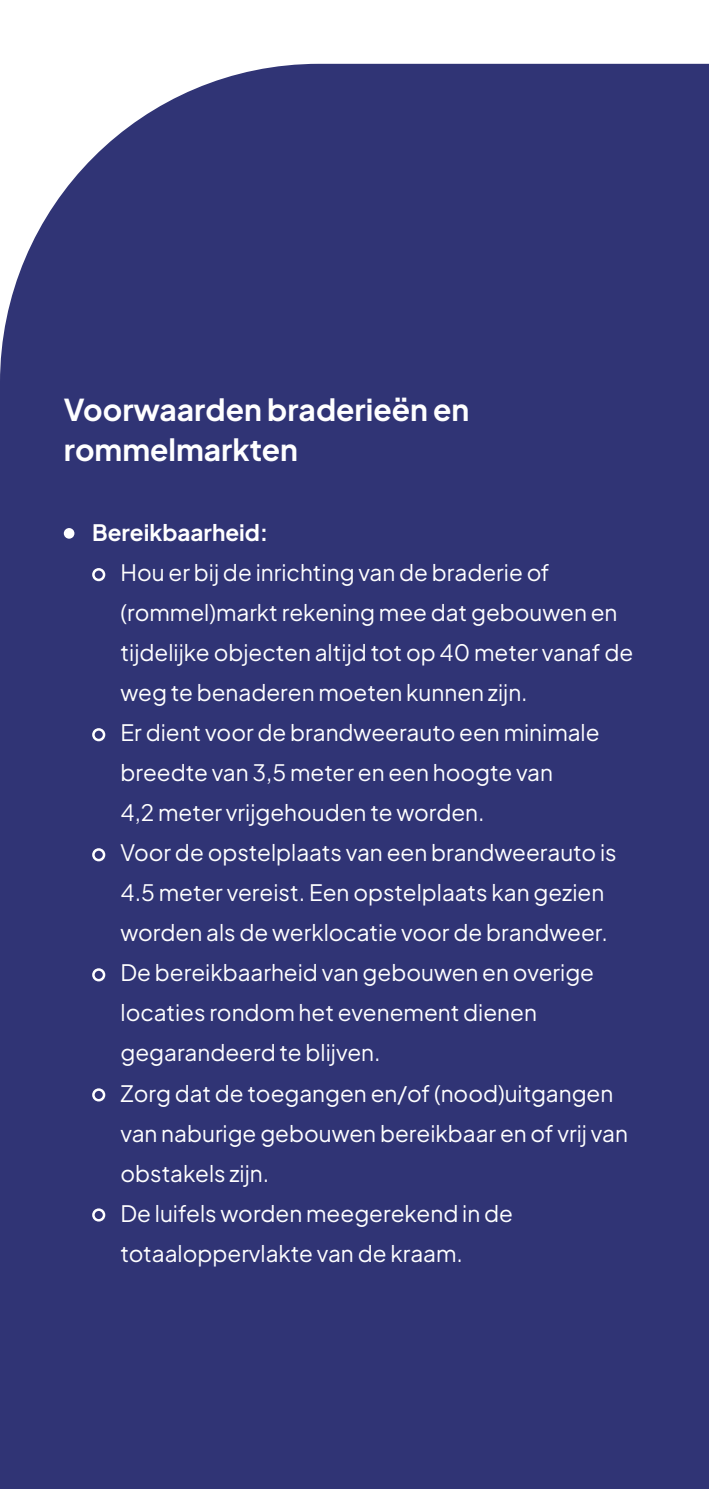
<style>
.page{position:relative;width:709px;height:1489px;background:#fff}
.page>*{position:absolute;margin:0;border:0;box-sizing:border-box;transform-origin:0 0}
.t1{font:700 30px/40px "Plus Jakarta Sans";color:#fff}
.t2{font:22.5px/40px "Plus Jakarta Sans";color:#fff}
.t3{font:700 22.5px "Plus Jakarta Sans";color:#fff}
</style>
<div class="page">
<div style="left:0;top:64px;width:709px;height:1424px;background:#303475"></div>
<div style="left:64px;top:528px;width:10px;height:10px;background:#fff;border-radius:50%"></div>
<div style="left:92px;top:568px;width:13px;height:13px;border:2px solid #fff;border-radius:50%"></div>
<div style="left:92px;top:728px;width:13px;height:13px;border:2px solid #fff;border-radius:50%"></div>
<div style="left:92px;top:848px;width:13px;height:13px;border:2px solid #fff;border-radius:50%"></div>
<div style="left:92px;top:968px;width:13px;height:13px;border:2px solid #fff;border-radius:50%"></div>
<div style="left:92px;top:1088px;width:13px;height:13px;border:2px solid #fff;border-radius:50%"></div>
<div style="left:92px;top:1208px;width:13px;height:13px;border:2px solid #fff;border-radius:50%"></div>
<h1 class="t1" style="left:64px;top:387px;width:407px">Voorwaarden braderieën en rommelmarkten</h1>
<p class="t3" style="left:92px;top:514px;width:178px">Bereikbaarheid:</p>
<p class="t2" style="left:120px;top:550px;width:514px">Hou er bij de inrichting van de braderie of (rommel)markt rekening mee dat gebouwen en tijdelijke objecten altijd tot op 40 meter vanaf de weg te benaderen moeten kunnen zijn.<br>Er dient voor de brandweerauto een minimale breedte van 3,5 meter en een hoogte van<br>4,2 meter vrijgehouden te worden.<br>Voor de opstelplaats van een brandweerauto is 4.5 meter vereist. Een opstelplaats kan gezien worden als de werklocatie voor de brandweer.<br>De bereikbaarheid van gebouwen en overige locaties rondom het evenement dienen gegarandeerd te blijven.<br>Zorg dat de toegangen en/of (nood)uitgangen van naburige gebouwen bereikbaar en of vrij van obstakels zijn.<br>De luifels worden meegerekend in de totaaloppervlakte van de kraam.</p>
</div>
